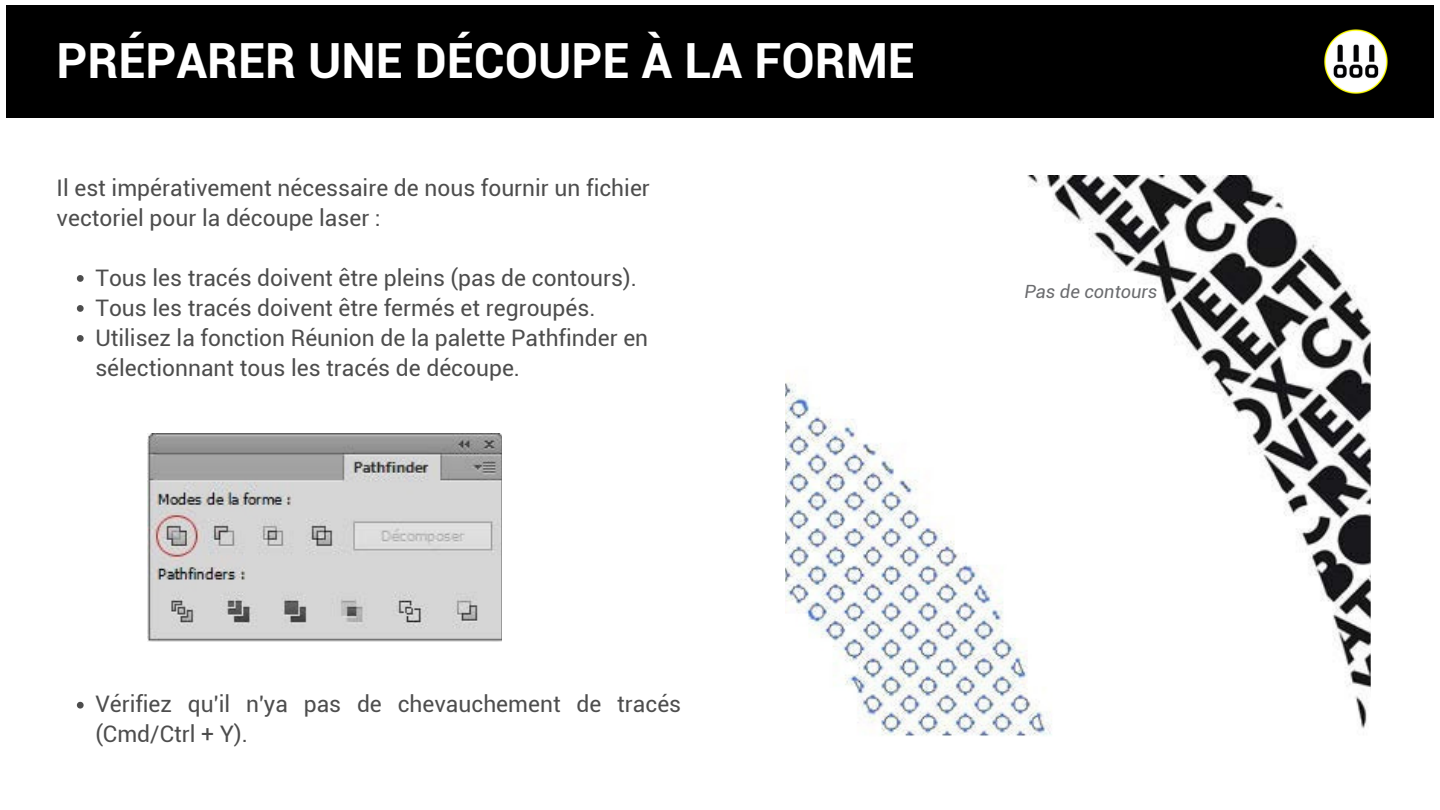
<style>
.page{position:relative;width:1440px;height:810px;background:#fff}
.page>*{position:absolute;margin:0;border:0;box-sizing:border-box;transform-origin:0 0}
.t1{font:700 48.5px "Roboto";color:#fff}
.t2{font:22.8px/30px "Roboto";color:#4d4d4d}
.t3{font:italic 18.2px "Roboto";color:#6b6c6f}
</style>
<div class="page">
<div style="left:6px;top:5px;width:1428px;height:113px;background:#000"></div>
<img style="left:1324px;top:29px;width:64px;height:65px">
<img style="left:786px;top:175px;width:585px;height:561px">
<img style="left:148px;top:433px;width:354px;height:208px">
<svg style="left:77px;top:702px;width:7px;height:7px"></svg>
<svg style="left:77px;top:275px;width:7px;height:7px"></svg>
<svg style="left:77px;top:305px;width:7px;height:7px"></svg>
<svg style="left:77px;top:335px;width:7px;height:7px"></svg>
<h1 class="t1" style="left:57px;top:33px;width:860px">PRÉPARER UNE DÉCOUPE À LA FORME</h1>
<p class="t2" style="left:57px;top:173px;width:595px">Il est impérativement nécessaire de nous fournir un fichier vectoriel pour la découpe laser :</p>
<p class="t2" style="left:95px;top:263px;width:554px">Tous les tracés doivent être pleins (pas de contours).<br>Tous les tracés doivent être fermés et regroupés.<br>Utilisez la fonction Réunion de la palette Pathfinder en sélectionnant tous les tracés de découpe.</p>
<p class="t3" style="left:1024px;top:281px;width:135px">Pas de contours</p>
<p class="t2" style="left:95px;top:690px;width:587px">Vérifiez qu'il n'ya pas de chevauchement de tracés (Cmd/Ctrl + Y).</p>
</div>
